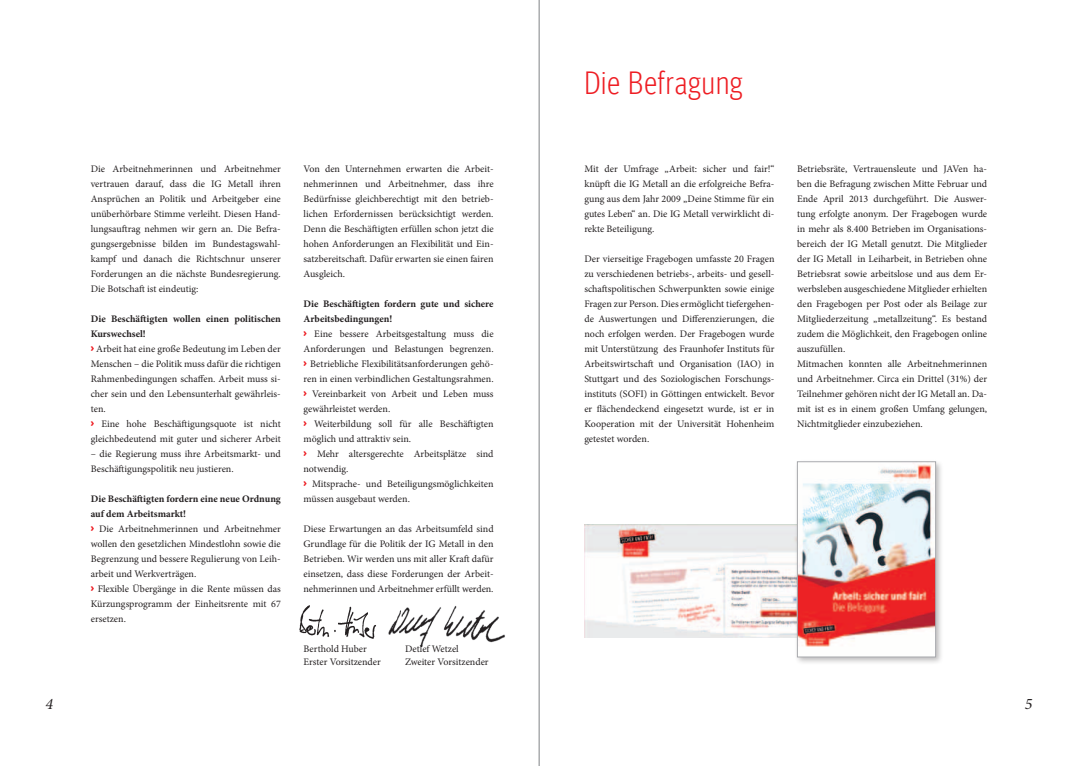
<style>
.page{position:relative;width:1078px;height:766px;background:#fff}
.page>*{position:absolute;margin:0;border:0;box-sizing:border-box;transform-origin:0 0}
.t1{font:300 32px "Meta Headline Cond";letter-spacing:.035em;color:#ee1d23}
.t2{font:italic 16px "Minion Pro";color:#231f20}
.t3{font:10px/15px "Minion Pro";color:#231f20}
.s1{font-weight:700}
.s2{font-family:"Meta Headline Cond";font-weight:700;color:#ee1d23}
</style>
<div class="page">
<hr style="left:539px;top:0;width:1px;height:765px;background:#808285">
<img style="left:388px;top:605px;width:117px;height:41px">
<img style="left:584px;top:524px;width:210px;height:113px">
<img style="left:299px;top:605px;width:77px;height:34px">
<div style="left:794px;top:458px;width:149px;height:207px;background:#231f20;opacity:.3"></div>
<img style="left:799px;top:463px;width:134px;height:192px">
<div style="left:797px;top:461px;width:138px;height:196px;border:1px solid #a8a9ad"></div>
<p class="t3" style="left:91px;top:161px;width:191px;text-align:justify">Die Arbeitnehmerinnen und Arbeitnehmer vertrauen darauf, dass die IG Metall ihren Ansprüchen an Politik und Arbeitgeber eine unüberhörbare Stimme verleiht. Diesen Hand&shy;lungsauftrag nehmen wir gern an. Die Befra&shy;gungsergebnisse bilden im Bundestagswahl&shy;kampf und danach die Richtschnur unserer Forderungen an die nächste Bundesregierung.<br>Die Botschaft ist eindeutig:</p>
<p class="t3" style="left:91px;top:311px;width:191px"><span class="s1">Die Beschäftigten wollen einen politischen Kurswechsel!<br></span><span class="s2">&gt;</span> Arbeit hat eine große Bedeutung im Leben der Menschen – die Politik muss dafür die richtigen Rahmenbedingungen schaffen. Arbeit muss si&shy;cher sein und den Lebensunterhalt gewährleis&shy;ten.<br><span class="s2">&gt;</span> Eine hohe Beschäftigungsquote ist nicht gleichbedeutend mit guter und sicherer Arbeit</p>
<p class="t3" style="left:91px;top:446px;width:191px">– die Regierung muss ihre Arbeitsmarkt- und<br>Beschäftigungspolitik neu justieren.</p>
<p class="t3" style="left:91px;top:491px;width:191px"><span class="s1">Die Beschäftigten fordern eine neue Ordnung auf dem Arbeitsmarkt!<br></span><span class="s2">&gt;</span> Die Arbeitnehmerinnen und Arbeitnehmer wollen den gesetzlichen Mindestlohn sowie die Begrenzung und bessere Regulierung von Leih&shy;arbeit und Werkverträgen.<br><span class="s2">&gt;</span> Flexible Übergänge in die Rente müssen das Kürzungsprogramm der Einheitsrente mit 67 ersetzen.</p>
<p class="t3" style="left:303px;top:161px;width:191px;text-align:justify">Von den Unternehmen erwarten die Arbeit&shy;nehmerinnen und Arbeitnehmer, dass ihre Bedürfnisse gleichberechtigt mit den betrieb&shy;lichen Erfordernissen berücksichtigt werden.<br>Denn die Beschäftigten erfüllen schon jetzt die hohen Anforderungen an Flexibilität und Ein&shy;satzbereitschaft. Dafür erwarten sie einen fairen Ausgleich.</p>
<p class="t3" style="left:303px;top:296px;width:191px"><span class="s1">Die Beschäftigten fordern gute und sichere Arbeitsbedingungen!<br></span><span class="s2">&gt;</span> Eine bessere Arbeitsgestaltung muss die Anforderungen und Belastungen begrenzen. <span class="s2">&gt;</span> Betriebliche Flexibilitätsanforderungen gehö&shy;ren in einen verbindlichen Gestaltungsrahmen. <span class="s2">&gt;</span> Vereinbarkeit von Arbeit und Leben muss gewährleistet werden.<br><span class="s2">&gt;</span> Weiterbildung soll für alle Beschäftigten möglich und attraktiv sein.<br><span class="s2">&gt;</span> Mehr altersgerechte Arbeitsplätze sind notwendig.<br><span class="s2">&gt;</span> Mitsprache- und Beteiligungsmöglichkeiten müssen ausgebaut werden.</p>
<p class="t3" style="left:303px;top:521px;width:191px;text-align:justify">Diese Erwartungen an das Arbeitsumfeld sind Grundlage für die Politik der IG Metall in den Betrieben. Wir werden uns mit aller Kraft dafür einsetzen, dass diese Forderungen der Arbeit&shy;nehmerinnen und Arbeitnehmer erfüllt werden.</p>
<p class="t3" style="left:303px;top:642px;width:79px;line-height:13px">Berthold Huber<br>Erster Vorsitzender</p>
<p class="t3" style="left:405px;top:642px;width:85px;line-height:13px">Detlef Wetzel<br>Zweiter Vorsitzender</p>
<h1 class="t1" style="left:584px;top:64px;width:159px">Die Befragung</h1>
<p class="t3" style="left:584px;top:161px;width:191px;text-align:justify">Mit der Umfrage „Arbeit: sicher und fair!“ knüpft die IG Metall an die erfolgreiche Befra&shy;gung aus dem Jahr 2009 „Deine Stimme für ein gutes Leben“ an. Die IG Metall verwirklicht di&shy;rekte Beteiligung.</p>
<p class="t3" style="left:584px;top:251px;width:191px;text-align:justify">Der vierseitige Fragebogen umfasste 20 Fragen zu verschiedenen betriebs-, arbeits- und gesell&shy;schaftspolitischen Schwerpunkten sowie einige Fragen zur Person. Dies ermöglicht tiefergehen&shy;de Auswertungen und Differenzierungen, die noch erfolgen werden. Der Fragebogen wurde mit Unterstützung des Fraunhofer Instituts für Arbeitswirtschaft und Organisation (IAO) in Stuttgart und des Soziologischen Forschungs&shy;instituts (SOFI) in Göttingen entwickelt. Bevor er flächendeckend eingesetzt wurde, ist er in Kooperation mit der Universität Hohenheim getestet worden.</p>
<p class="t3" style="left:797px;top:161px;width:191px">Betriebsräte, Vertrauensleute und JAVen ha&shy;ben die Befragung zwischen Mitte Februar und Ende April 2013 durchgeführt. Die Auswer&shy;tung erfolgte anonym. Der Fragebogen wurde in mehr als 8.400 Betrieben im Organisations&shy;bereich der IG Metall genutzt. Die Mitglieder der IG Metall in Leiharbeit, in Betrieben ohne Betriebsrat sowie arbeitslose und aus dem Er&shy;werbsleben ausgeschiedene Mitglieder erhielten den Fragebogen per Post oder als Beilage zur Mitgliederzeitung „metallzeitung“. Es bestand zudem die Möglichkeit, den Fragebogen online auszufüllen.<br>Mitmachen konnten alle Arbeitnehmerinnen und Arbeitnehmer. Circa ein Drittel (31%) der Teilnehmer gehören nicht der IG Metall an. Da&shy;mit ist es in einem großen Umfang gelungen, Nichtmitglieder einzubeziehen.</p>
<h2 class="t2" style="left:45px;top:692px;width:9px">4</h2>
<h2 class="t2" style="left:1024px;top:692px;width:9px">5</h2>
</div>
